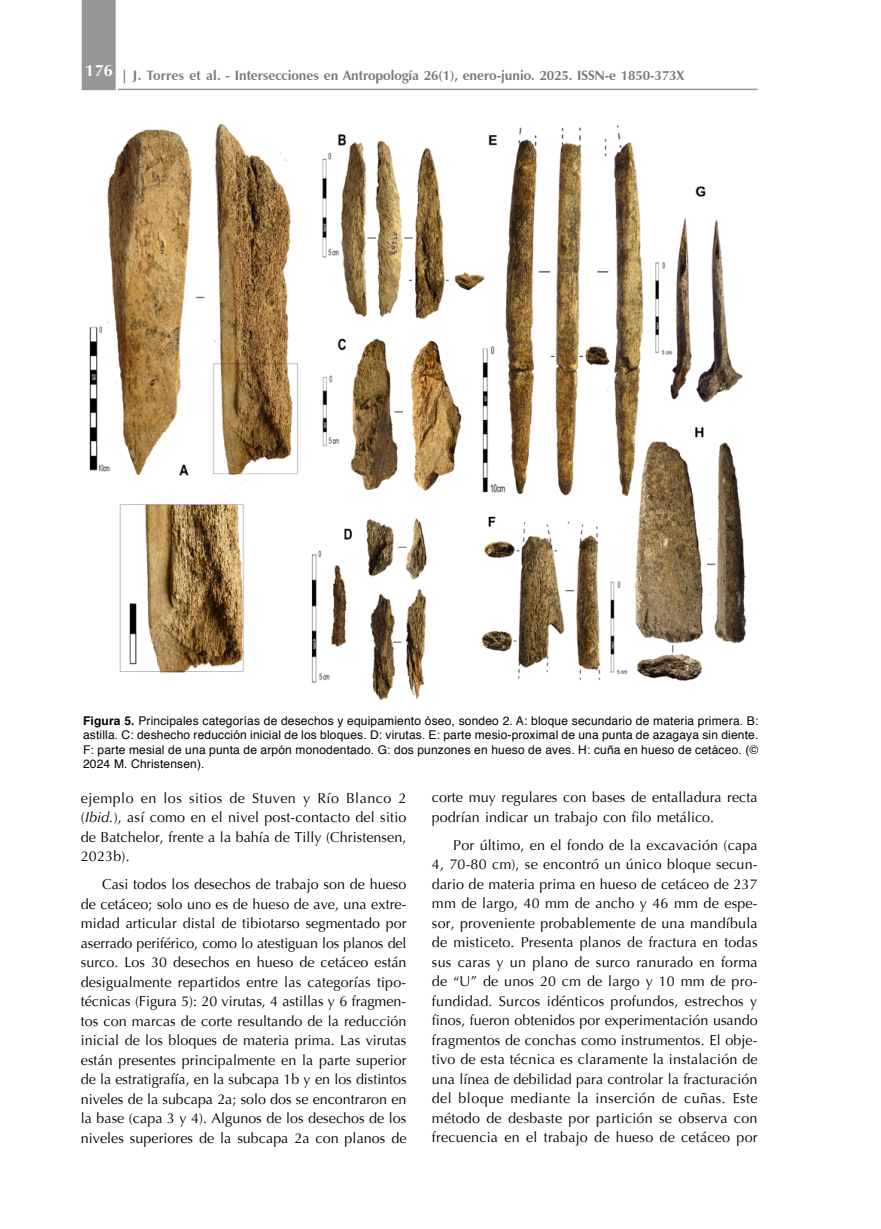
<style>
.page{position:relative;width:881px;height:1229px;background:#fff}
.page>*{position:absolute;margin:0;border:0;box-sizing:border-box;transform-origin:0 0}
.t1{font:14.25px/19.5px "Optima";letter-spacing:.005em;color:#000;text-align:justify}
.t2{font:700 13.5px "Zapf Humanist 601 BT";letter-spacing:-.005em;color:#767b7f}
.t3{font:12px/14.4px "Helvetica";letter-spacing:.015em;color:#000;text-align:justify}
.s1{font-weight:700}
.s2{font-style:italic}
</style>
<div class="page">
<hr style="left:118px;top:89px;width:639px;height:1px;background:#969696">
<div style="left:82px;top:0;width:34px;height:90px;background:#969696"></div>
<img style="left:89px;top:123px;width:658px;height:577px">
<p class="t2" style="left:85px;top:67px;width:600px"><sup>176</sup> | J. Torres et al. - Intersecciones en Antropología 26(1), enero-junio. 2025. ISSN-e 1850-373X</p>
<p class="t3" style="left:83px;top:714px;width:676px"><span class="s1">Figura 5.</span> Principales categorías de desechos y equipamiento óseo, sondeo 2. A: bloque secundario de materia primera. B: astilla. C: deshecho reducción inicial de los bloques. D: virutas. E: parte mesio-proximal de una punta de azagaya sin diente.<br>F: parte mesial de una punta de arpón monodentado. G: dos punzones en hueso de aves. H: cuña en hueso de cetáceo. (© 2024 M. Christensen).</p>
<p class="t1" style="left:81px;top:788px;width:327px">ejemplo en los sitios de Stuven y Río Blanco 2 (<span class="s2">Ibid.</span>), así como en el nivel post-contacto del sitio de Batchelor, frente a la bahía de Tilly (Christensen, 2023b).</p>
<p class="t1" style="left:81px;top:875px;width:327px;text-indent:21px">Casi todos los desechos de trabajo son de hueso de cetáceo; solo uno es de hueso de ave, una extre&shy;midad articular distal de tibiotarso segmentado por aserrado periférico, como lo atestiguan los planos del surco. Los 30 desechos en hueso de cetáceo están desigualmente repartidos entre las categorías tipo&shy;técnicas (Figura 5): 20 virutas, 4 astillas y 6 fragmen&shy;tos con marcas de corte resultando de la reducción inicial de los bloques de materia prima. Las virutas están presentes principalmente en la parte superior de la estratigrafía, en la subcapa 1b y en los distintos niveles de la subcapa 2a; solo dos se encontraron en la base (capa 3 y 4). Algunos de los desechos de los niveles superiores de la subcapa 2a con planos de</p>
<p class="t1" style="left:432px;top:788px;width:327px">corte muy regulares con bases de entalladura recta podrían indicar un trabajo con filo metálico.</p>
<p class="t1" style="left:432px;top:836px;width:327px;text-indent:21px">Por último, en el fondo de la excavación (capa 4, 70-80 cm), se encontró un único bloque secun&shy;dario de materia prima en hueso de cetáceo de 237 mm de largo, 40 mm de ancho y 46 mm de espe&shy;sor, proveniente probablemente de una mandíbula de misticeto. Presenta planos de fractura en todas sus caras y un plano de surco ranurado en forma de “U” de unos 20 cm de largo y 10 mm de pro&shy;fundidad. Surcos idénticos profundos, estrechos y finos, fueron obtenidos por experimentación usando fragmentos de conchas como instrumentos. El obje&shy;tivo de esta técnica es claramente la instalación de una línea de debilidad para controlar la fracturación del bloque mediante la inserción de cuñas. Este método de desbaste por partición se observa con frecuencia en el trabajo de hueso de cetáceo por</p>
</div>
